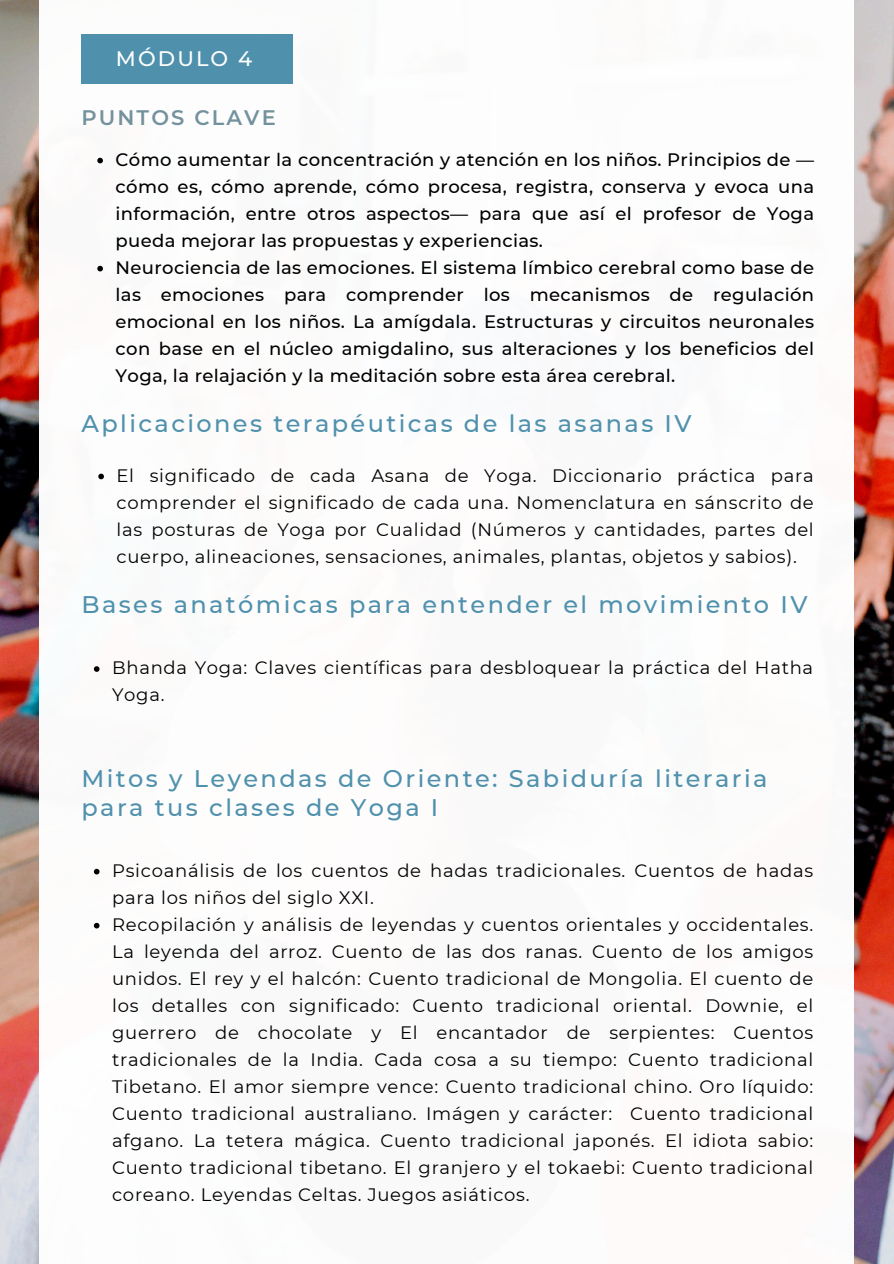
<style>
.page{position:relative;width:894px;height:1264px;background:#fff}
.page>*{position:absolute;margin:0;border:0;box-sizing:border-box;transform-origin:0 0}
.t1{font:500 24px/29.2px "Montserrat";letter-spacing:.1em;color:#4f91ad}
.t2{font:600 21px "Montserrat";letter-spacing:.1em;color:#74929d}
.t3{font:500 21px "Montserrat";letter-spacing:.1em;color:#fff}
.t4{font:18px/27px "Montserrat";letter-spacing:.04em;color:#000}
.t5{font:500 18px/27px "Montserrat";letter-spacing:.02em;color:#000;text-align:justify}
</style>
<div class="page">
<img style="left:0;top:0;width:893px;height:1263px">
<div style="left:40px;top:0;width:813px;height:1263px;background:#fff"></div>
<svg style="left:94px;top:868px;width:5px;height:6px"></svg>
<svg style="left:94px;top:922px;width:5px;height:6px"></svg>
<svg style="left:94px;top:666px;width:5px;height:6px"></svg>
<div style="left:81px;top:34px;width:211px;height:50px;background:#4f91ad"></div>
<svg style="left:98px;top:473px;width:6px;height:6px"></svg>
<svg style="left:97px;top:158px;width:6px;height:5px"></svg>
<svg style="left:97px;top:266px;width:6px;height:5px"></svg>
<h1 class="t3" style="left:116px;top:45px;width:138px">MÓDULO 4</h1>
<p class="t2" style="left:81px;top:105px;width:196px">PUNTOS CLAVE</p>
<p class="t5" style="left:115px;top:146px;width:700px">Cómo aumentar la concentración y atención en los niños. Principios de — cómo es, cómo aprende, cómo procesa, registra, conserva y evoca una información, entre otros aspectos— para que así el profesor de Yoga pueda mejorar las propuestas y experiencias.</p>
<h1 class="t5" style="left:115px;top:254px;width:700px">Neurociencia de las emociones. El sistema límbico cerebral como base de las emociones para comprender los mecanismos de regulación emocional en los niños. La amígdala. Estructuras y circuitos neuronales con base en el núcleo amigdalino, sus alteraciones y los beneficios del Yoga, la relajación y la meditación sobre esta área cerebral.</h1>
<p class="t1" style="left:81px;top:409px;width:611px">Aplicaciones terapéuticas de las asanas IV</p>
<h1 class="t4" style="left:116px;top:461px;width:698px;text-align:justify">El significado de cada Asana de Yoga. Diccionario práctica para comprender el significado de cada una. Nomenclatura en sánscrito de las posturas de Yoga por Cualidad (Números y cantidades, partes del cuerpo, alineaciones, sensaciones, animales, plantas, objetos y sabios).</h1>
<p class="t1" style="left:81px;top:590px;width:727px">Bases anatómicas para entender el movimiento IV</p>
<p class="t4" style="left:112px;top:654px;width:702px">Bhanda Yoga: Claves científicas para desbloquear la práctica del Hatha<br>Yoga.</p>
<p class="t1" style="left:81px;top:763px;width:687px">Mitos y Leyendas de Oriente: Sabiduría literaria para tus clases de Yoga I</p>
<h2 class="t4" style="left:112px;top:856px;width:702px">Psicoanálisis de los cuentos de hadas tradicionales. Cuentos de hadas para los niños del siglo XXI.</h2>
<h2 class="t4" style="left:112px;top:910px;width:702px;text-align:justify">Recopilación y análisis de leyendas y cuentos orientales y occidentales.<br>La leyenda del arroz. Cuento de las dos ranas. Cuento de los amigos unidos. El rey y el halcón: Cuento tradicional de Mongolia. El cuento de los detalles con significado: Cuento tradicional oriental. Downie, el guerrero de chocolate y El encantador de serpientes: Cuentos tradicionales de la India. Cada cosa a su tiempo: Cuento tradicional Tibetano. El amor siempre vence: Cuento tradicional chino. Oro líquido:<br>Cuento tradicional australiano. Imágen y carácter: Cuento tradicional afgano. La tetera mágica. Cuento tradicional japonés. El idiota sabio:<br>Cuento tradicional tibetano. El granjero y el tokaebi: Cuento tradicional coreano. Leyendas Celtas. Juegos asiáticos.</h2>
</div>
